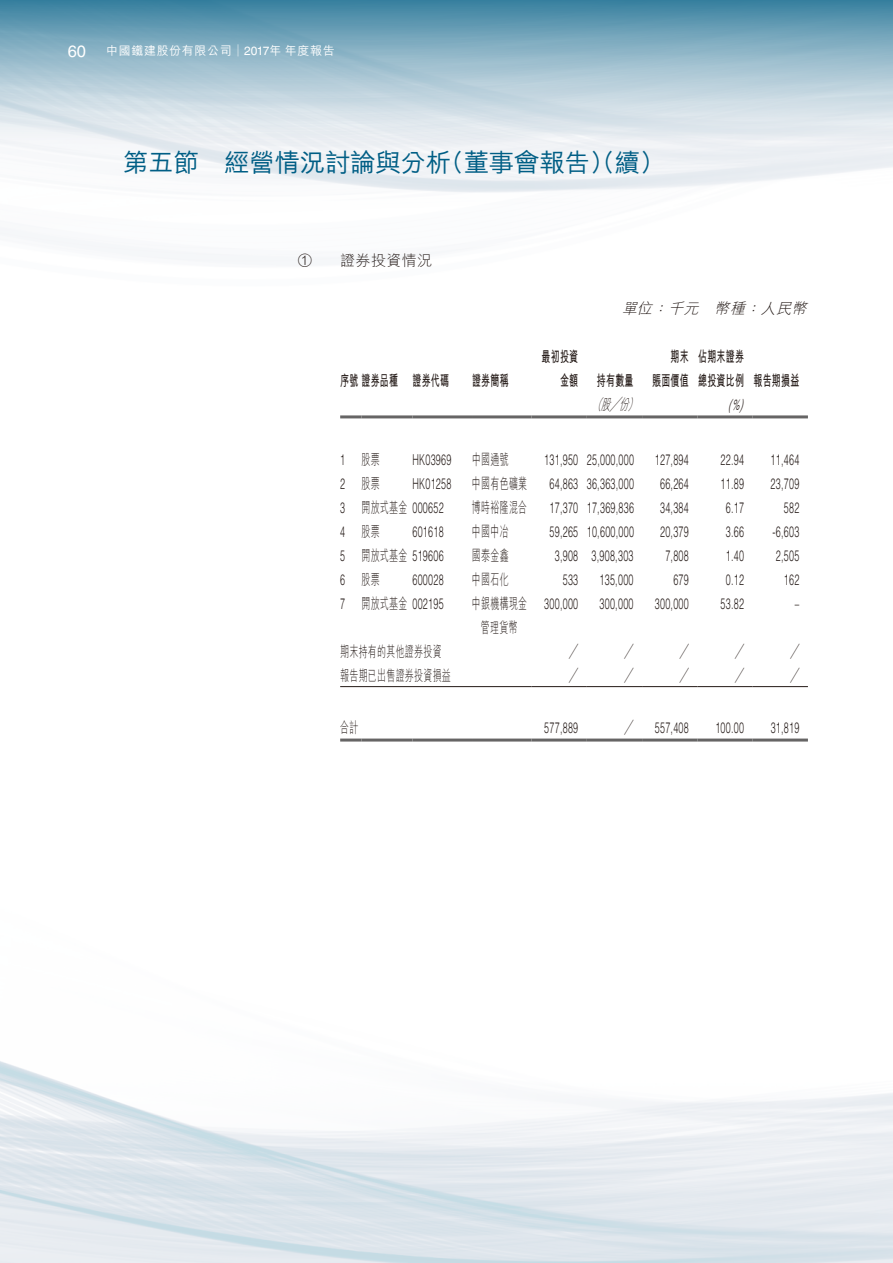
<style>
.page{position:relative;width:893px;height:1263px;background:#fff}
.page>*{position:absolute;margin:0;border:0;box-sizing:border-box;transform-origin:0 0}
.t1{font:500 25.5px "M Hei HK";letter-spacing:-.01em;color:#005e85}
.t2{font:300 15px "Helvetica LT Std";letter-spacing:.03em;color:#231916;scale:.6 1}
.t3{font:300 15px/24px "M Hei HK";letter-spacing:.03em;color:#231916;text-align:center;scale:.6 1}
.t4{font:700 15px/24px "M Hei HK";letter-spacing:.03em;color:#231916;scale:.6 1}
.t5{font:italic 300 15px "M Hei HK";color:#231916}
.t6{font:300 15px "M Hei HK";letter-spacing:.03em;color:#231916}
.t7{font:italic 300 15px "M Hei HK";color:#231916;scale:.6 1}
.t8{font:italic 300 15px "Helvetica LT Std";color:#231916;scale:.6 1}
.t9{font:500 12px "M Hei HK";letter-spacing:.05em;color:#fff}
.s1{font-family:"Helvetica LT Std";font-weight:400;font-size:16.5px}
.s2{font-family:"Helvetica LT Std";font-weight:400}
.s3{font-family:"Helvetica LT Std"}
.s4{font-family:"M Hei HK"}
</style>
<div class="page">
<svg style="left:0;top:0;width:893px;height:147px;background:#a2c1d0"></svg>
<hr style="left:340px;top:415px;width:21px;height:3px;background:#666565">
<hr style="left:361px;top:415px;width:51px;height:3px;background:#666565">
<hr style="left:412px;top:415px;width:60px;height:3px;background:#666565">
<hr style="left:472px;top:415px;width:59px;height:3px;background:#666565">
<hr style="left:531px;top:415px;width:56px;height:3px;background:#666565">
<hr style="left:587px;top:415px;width:55px;height:3px;background:#666565">
<hr style="left:642px;top:415px;width:55px;height:3px;background:#666565">
<hr style="left:697px;top:415px;width:56px;height:3px;background:#666565">
<hr style="left:753px;top:415px;width:55px;height:3px;background:#666565">
<hr style="left:340px;top:686px;width:191px;height:1px;background:#231916">
<hr style="left:531px;top:686px;width:56px;height:1px;background:#231916">
<hr style="left:587px;top:686px;width:55px;height:1px;background:#231916">
<hr style="left:642px;top:686px;width:55px;height:1px;background:#231916">
<hr style="left:697px;top:686px;width:56px;height:1px;background:#231916">
<hr style="left:753px;top:686px;width:55px;height:1px;background:#231916">
<hr style="left:340px;top:738px;width:21px;height:3px;background:#666565">
<hr style="left:361px;top:738px;width:51px;height:3px;background:#666565">
<hr style="left:412px;top:738px;width:60px;height:3px;background:#666565">
<hr style="left:472px;top:738px;width:59px;height:3px;background:#666565">
<hr style="left:531px;top:738px;width:56px;height:3px;background:#666565">
<hr style="left:587px;top:738px;width:55px;height:3px;background:#666565">
<hr style="left:642px;top:738px;width:55px;height:3px;background:#666565">
<hr style="left:697px;top:738px;width:56px;height:3px;background:#666565">
<hr style="left:753px;top:738px;width:55px;height:3px;background:#666565">
<p class="t9" style="left:68px;top:42px;width:268px"><span class="s1">60</span> 中國鐵建股份有限公司∣<span class="s2">2017</span>年年度報告</p>
<h1 class="t1" style="left:123px;top:144px;width:544px">第五節 經營情況討論與分析（董事會報告）（續）</h1>
<p class="t6" style="left:298px;top:253px;width:16px">①</p>
<p class="t6" style="left:340px;top:253px;width:94px">證券投資情況</p>
<p class="t4" style="left:340px;top:367px;width:183px">序號證券品種 證券代碼</p>
<p class="t4" style="left:472px;top:367px;width:63px">證券簡稱</p>
<p class="t5" style="left:622px;top:301px;width:190px">單位：千元 幣種：人民幣</p>
<p class="t4" style="left:560px;top:343px;width:124px;text-indent:-19px">最初投資<br>金額 持有數量</p>
<p class="t4" style="left:652px;top:343px;width:63px;text-align:right">期末<br>賬面價值</p>
<p class="t4" style="left:698px;top:343px;width:170px">佔期末證券<br>總投資比例 報告期損益</p>
<p class="t7" style="left:592px;top:397px;width:82px">（股╱份）</p>
<p class="t8" style="left:728px;top:395px;width:34px">(%)</p>
<p class="t3" style="left:340px;top:447px;width:67px"><span class="s3">1</span> 股票</p>
<p class="t2" style="left:412px;top:450px;width:67px">HK03969</p>
<p class="t3" style="left:472px;top:447px;width:63px">中國通號</p>
<p class="t2" style="left:544px;top:450px;width:151px">131,950 25,000,000</p>
<p class="t2" style="left:655px;top:450px;width:58px">127,894</p>
<p class="t2" style="left:721px;top:450px;width:41px">22.94</p>
<p class="t2" style="left:771px;top:450px;width:49px">11,464</p>
<p class="t3" style="left:340px;top:471px;width:67px"><span class="s3">2</span> 股票</p>
<p class="t2" style="left:412px;top:474px;width:67px">HK01258</p>
<p class="t3" style="left:472px;top:471px;width:94px">中國有色礦業</p>
<p class="t2" style="left:549px;top:474px;width:142px">64,863 36,363,000</p>
<p class="t2" style="left:660px;top:474px;width:49px">66,264</p>
<p class="t2" style="left:721px;top:474px;width:41px">11.89</p>
<p class="t2" style="left:771px;top:474px;width:49px">23,709</p>
<p class="t2" style="left:340px;top:498px;width:174px">3 <span class="s4">開放式基金</span> 000652</p>
<p class="t3" style="left:472px;top:495px;width:94px">博時裕隆混合</p>
<p class="t2" style="left:549px;top:498px;width:142px">17,370 17,369,836</p>
<p class="t2" style="left:660px;top:498px;width:49px">34,384</p>
<p class="t2" style="left:726px;top:498px;width:32px">6.17</p>
<p class="t2" style="left:784px;top:498px;width:27px">582</p>
<p class="t3" style="left:340px;top:519px;width:67px"><span class="s3">4</span> 股票</p>
<p class="t2" style="left:412px;top:522px;width:54px">601618</p>
<p class="t3" style="left:472px;top:519px;width:63px">中國中冶</p>
<p class="t2" style="left:549px;top:522px;width:142px">59,265 10,600,000</p>
<p class="t2" style="left:660px;top:522px;width:49px">20,379</p>
<p class="t2" style="left:726px;top:522px;width:32px">3.66</p>
<p class="t2" style="left:773px;top:522px;width:46px">-6,603</p>
<p class="t2" style="left:340px;top:546px;width:174px">5 <span class="s4">開放式基金</span> 519606</p>
<p class="t3" style="left:472px;top:543px;width:63px">國泰金鑫</p>
<p class="t2" style="left:555px;top:546px;width:133px">3,908 3,908,303</p>
<p class="t2" style="left:665px;top:546px;width:41px">7,808</p>
<p class="t2" style="left:726px;top:546px;width:32px">1.40</p>
<p class="t2" style="left:776px;top:546px;width:41px">2,505</p>
<p class="t3" style="left:340px;top:567px;width:67px"><span class="s3">6</span> 股票</p>
<p class="t2" style="left:412px;top:570px;width:54px">600028</p>
<p class="t3" style="left:472px;top:567px;width:63px">中國石化</p>
<p class="t2" style="left:563px;top:570px;width:27px">533</p>
<p class="t2" style="left:600px;top:570px;width:58px">135,000</p>
<p class="t2" style="left:673px;top:570px;width:27px">679</p>
<p class="t2" style="left:726px;top:570px;width:32px">0.12</p>
<p class="t2" style="left:784px;top:570px;width:27px">162</p>
<p class="t2" style="left:340px;top:594px;width:174px">7 <span class="s4">開放式基金</span> 002195</p>
<p class="t3" style="left:472px;top:591px;width:94px">中銀機構現金管理貨幣</p>
<p class="t2" style="left:544px;top:594px;width:58px">300,000</p>
<p class="t2" style="left:600px;top:594px;width:58px">300,000</p>
<p class="t2" style="left:655px;top:594px;width:58px">300,000</p>
<p class="t2" style="left:721px;top:594px;width:41px">53.82</p>
<p class="t2" style="left:795px;top:594px;width:9px">–</p>
<p class="t3" style="left:340px;top:639px;width:171px">期末持有的其他證券投資</p>
<p class="t3" style="left:569px;top:639px;width:16px">╱</p>
<p class="t3" style="left:625px;top:639px;width:16px">╱</p>
<p class="t3" style="left:680px;top:639px;width:16px">╱</p>
<p class="t3" style="left:735px;top:639px;width:16px">╱</p>
<p class="t3" style="left:790px;top:639px;width:16px">╱</p>
<p class="t3" style="left:340px;top:663px;width:186px">報告期已出售證券投資損益</p>
<p class="t3" style="left:569px;top:663px;width:16px">╱</p>
<p class="t3" style="left:625px;top:663px;width:16px">╱</p>
<p class="t3" style="left:680px;top:663px;width:16px">╱</p>
<p class="t3" style="left:735px;top:663px;width:16px">╱</p>
<p class="t3" style="left:790px;top:663px;width:16px">╱</p>
<p class="t3" style="left:340px;top:715px;width:32px">合計</p>
<p class="t2" style="left:544px;top:718px;width:58px">577,889</p>
<p class="t3" style="left:625px;top:715px;width:16px">╱</p>
<p class="t2" style="left:655px;top:718px;width:58px">557,408</p>
<p class="t2" style="left:715px;top:718px;width:49px">100.00</p>
<p class="t2" style="left:771px;top:718px;width:49px">31,819</p>
</div>
